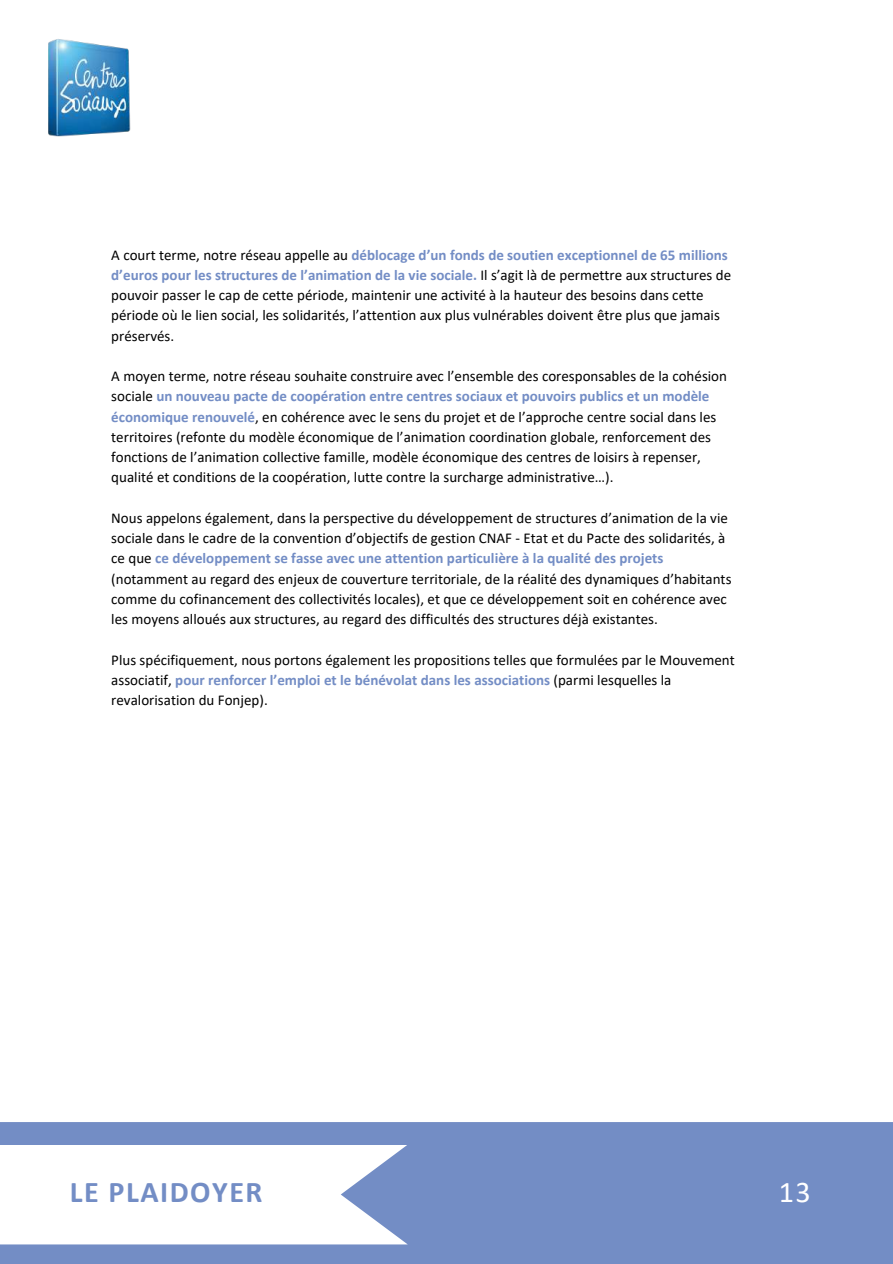
<style>
.page{position:relative;width:893px;height:1264px;background:#fff}
.page>*{position:absolute;margin:0;border:0;box-sizing:border-box;transform-origin:0 0}
.t1{font:700 30.15px "Calibri";letter-spacing:.05em;color:#738dc5}
.t2{font:30.15px "Calibri";color:#fff}
.t3{font:15px/20.2px "Calibri";color:#000}
.s1{font-weight:700;color:#738dc5}
</style>
<div class="page">
<img style="left:48px;top:39px;width:83px;height:98px">
<div style="left:0;top:1122px;width:892px;height:141px;background:#738dc5"></div>
<svg style="left:0;top:1145px;width:407px;height:99px;background:#f3f5fa"></svg>
<p class="t3" style="left:111px;top:246px;width:621px">A court terme, notre réseau appelle au <span class="s1">déblocage d’un fonds de soutien exceptionnel de 65 millions d’euros pour les structures de l’animation de la vie sociale.</span> Il s’agit là de permettre aux structures de pouvoir passer le cap de cette période, maintenir une activité à la hauteur des besoins dans cette période où le lien social, les solidarités, l’attention aux plus vulnérables doivent être plus que jamais préservés.</p>
<p class="t3" style="left:111px;top:367px;width:617px">A moyen terme, notre réseau souhaite construire avec l’ensemble des coresponsables de la cohésion sociale <span class="s1">un nouveau pacte de coopération entre centres sociaux et pouvoirs publics et un modèle économique renouvelé</span>, en cohérence avec le sens du projet et de l’approche centre social dans les territoires (refonte du modèle économique de l’animation coordination globale, renforcement des fonctions de l’animation collective famille, modèle économique des centres de loisirs à repenser, qualité et conditions de la coopération, lutte contre la surcharge administrative…).</p>
<p class="t3" style="left:111px;top:509px;width:621px">Nous appelons également, dans la perspective du développement de structures d’animation de la vie sociale dans le cadre de la convention d’objectifs de gestion CNAF - Etat et du Pacte des solidarités, à ce que <span class="s1">ce développement se fasse avec une attention particulière à la qualité des projets </span>(notamment au regard des enjeux de couverture territoriale, de la réalité des dynamiques d’habitants comme du cofinancement des collectivités locales), et que ce développement soit en cohérence avec les moyens alloués aux structures, au regard des difficultés des structures déjà existantes.</p>
<p class="t3" style="left:111px;top:651px;width:625px">Plus spécifiquement, nous portons également les propositions telles que formulées par le Mouvement associatif, <span class="s1">pour renforcer l’emploi et le bénévolat dans les associations</span> (parmi lesquelles la revalorisation du Fonjep).</p>
<h1 class="t1" style="left:70px;top:1179px;width:194px">LE PLAIDOYER</h1>
<h1 class="t2" style="left:778px;top:1179px;width:34px">13</h1>
</div>
